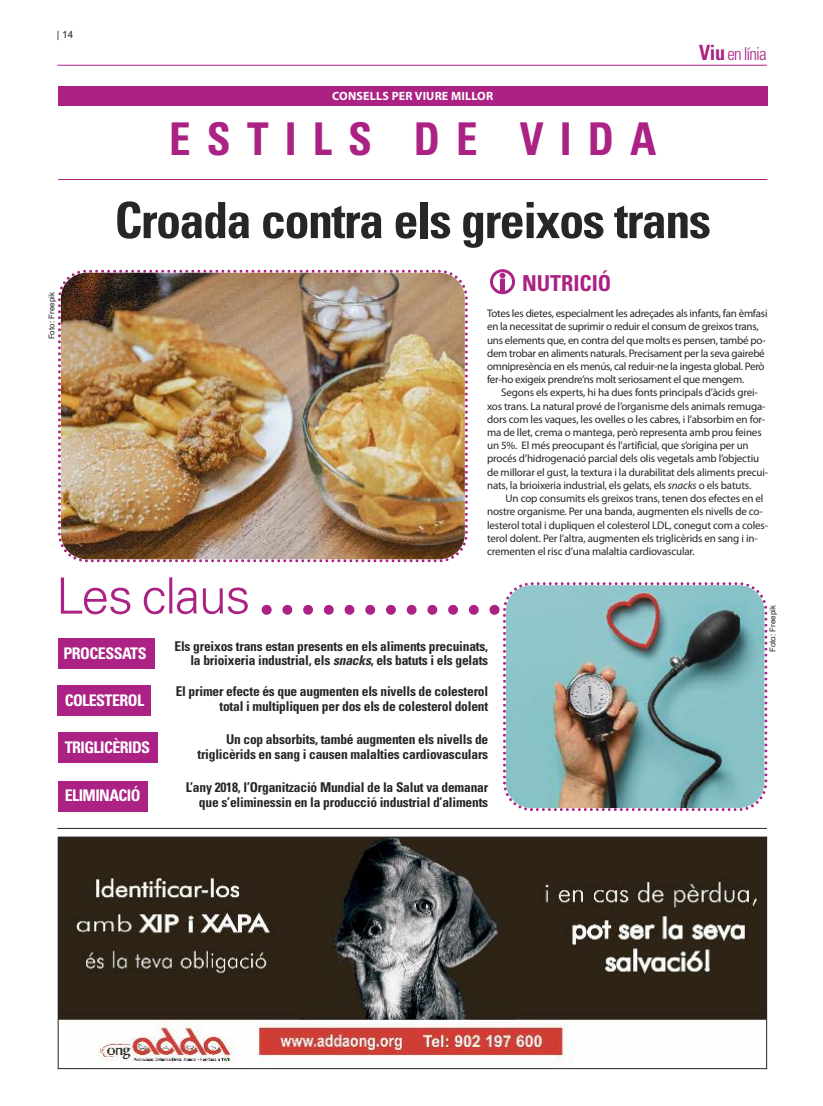
<style>
.page{position:relative;width:823px;height:1106px;background:#fff}
.page>*{position:absolute;margin:0;border:0;box-sizing:border-box;transform-origin:0 0}
.t1{font:700 condensed 50px "Univers LT Std";letter-spacing:-.03em;color:#272526}
.t2{font:300 50px "Univers LT Std";letter-spacing:-.025em;color:#ab2284}
.t3{font:700 condensed 45.1px "Univers LT Std";letter-spacing:.375em;color:#ab2284;scale:.95 1}
.t4{font:700 condensed 22px "Univers LT Std";color:#ab2284}
.t5{font:300 condensed 17.9px "Univers LT Std";letter-spacing:-.05em;color:#ab2284;scale:.95 1}
.t6{font:700 condensed 16px "Univers LT Std";letter-spacing:-.035em;color:#fff}
.t7{font:700 condensed 13.5px/14.5px "Univers LT Std";letter-spacing:-.015em;color:#272526;text-align:right}
.t8{font:700 12px "Myriad Pro";letter-spacing:.015em;color:#fff}
.t9{font:11px/13.2px "Myriad Pro";letter-spacing:-.015em;color:#272526}
.t10{font:10px "Arial";color:#272526}
.t11{font:8px "Arial";color:#272526}
.s1{font-weight:700;font-size:21px}
.s2{font-style:italic}
</style>
<div class="page">
<hr style="left:57px;top:828px;width:709px;height:1px;background:#272526">
<img style="left:60px;top:838px;width:704px;height:229px">
<div style="left:58px;top:836px;width:708px;height:233px;border:1px solid #272526"></div>
<hr style="left:57px;top:65px;width:709px;height:1px;background:#ab2284">
<div style="left:58px;top:86px;width:709px;height:19px;background:#ab2284"></div>
<svg style="left:261px;top:605px;width:238px;height:10px"></svg>
<div style="left:58px;top:638px;width:96px;height:31px;background:#ab2284"></div>
<div style="left:58px;top:684px;width:93px;height:31px;background:#ab2284"></div>
<div style="left:58px;top:732px;width:100px;height:31px;background:#ab2284"></div>
<div style="left:58px;top:780px;width:90px;height:31px;background:#ab2284"></div>
<img style="left:58px;top:269px;width:410px;height:294px">
<img style="left:503px;top:582px;width:265px;height:229px">
<hr style="left:58px;top:179px;width:709px;height:1px;background:#ab2284">
<p class="t10" style="left:57px;top:29px;width:18px">| 14</p>
<p class="t11" style="left:47px;top:339px;width:49px;rotate:-90deg">Foto: Freepik</p>
<p class="t8" style="left:332px;top:91px;width:162px">CONSELLS PER VIURE MILLOR</p>
<h2 class="t3" style="left:169px;top:122px;width:514px">ESTILS DE VIDA</h2>
<h3 class="t5" style="left:699px;top:47px;width:72px"><span class="s1">Viu</span> en línia</h3>
<h1 class="t1" style="left:114px;top:202px;width:597px">Croada contra els greixos trans</h1>
<h3 class="t4" style="left:521px;top:275px;width:91px">NUTRICIÓ</h3>
<p class="t9" style="left:487px;top:308px;width:282px">Totes les dietes, especialment les adreçades als infants, fan èmfasi en la necessitat de suprimir o reduir el consum de greixos trans, uns elements que, en contra del que molts es pensen, també po&shy;dem trobar en aliments naturals. Precisament per la seva gairebé omnipresència en els menús, cal reduir-ne la ingesta global. Però fer-ho exigeix prendre’ns molt seriosament el que mengem.</p>
<p class="t9" style="left:487px;top:387px;width:282px;text-indent:14px">Segons els experts, hi ha dues fonts principals d’àcids grei&shy;xos trans. La natural prové de l’organisme dels animals remuga&shy;dors com les vaques, les ovelles o les cabres, i l’absorbim en for&shy;ma de llet, crema o mantega, però representa amb prou feines un 5%. El més preocupant és l’artificial, que s’origina per un procés d’hidrogenació parcial dels olis vegetals amb l’objectiu de millorar el gust, la textura i la durabilitat dels aliments precui&shy;nats, la brioixeria industrial, els gelats, els <span class="s2">snacks</span> o els batuts.</p>
<p class="t9" style="left:487px;top:492px;width:282px;text-indent:19px">Un cop consumits els greixos trans, tenen dos efectes en el nostre organisme. Per una banda, augmenten els nivells de co&shy;lesterol total i dupliquen el colesterol LDL, conegut com a coles&shy;terol dolent. Per l’altra, augmenten els triglicèrids en sang i in&shy;crementen el risc d’una malaltia cardiovascular.</p>
<h1 class="t2" style="left:56px;top:577px;width:196px">Les claus</h1>
<h3 class="t6" style="left:64px;top:648px;width:84px">PROCESSATS</h3>
<h3 class="t6" style="left:65px;top:694px;width:81px">COLESTEROL</h3>
<h3 class="t6" style="left:65px;top:741px;width:87px">TRIGLICÈRIDS</h3>
<h3 class="t6" style="left:65px;top:789px;width:77px">ELIMINACIÓ</h3>
<p class="t7" style="left:174px;top:640px;width:315px">Els greixos trans estan presents en els aliments precuinats, la brioixeria industrial, els <span class="s2">snacks</span>, els batuts i els gelats</p>
<p class="t7" style="left:176px;top:685px;width:314px">El primer efecte és que augmenten els nivells de colesterol total i multipliquen per dos els de colesterol dolent</p>
<p class="t7" style="left:197px;top:733px;width:292px">Un cop absorbits, també augmenten els nivells de triglicèrids en sang i causen malalties cardiovasculars</p>
<p class="t7" style="left:186px;top:781px;width:304px">L’any 2018, l’Organització Mundial de la Salut va demanar que s’eliminessin en la producció industrial d’aliments</p>
<p class="t11" style="left:767px;top:652px;width:49px;rotate:-90deg">Foto: Freepik</p>
</div>
